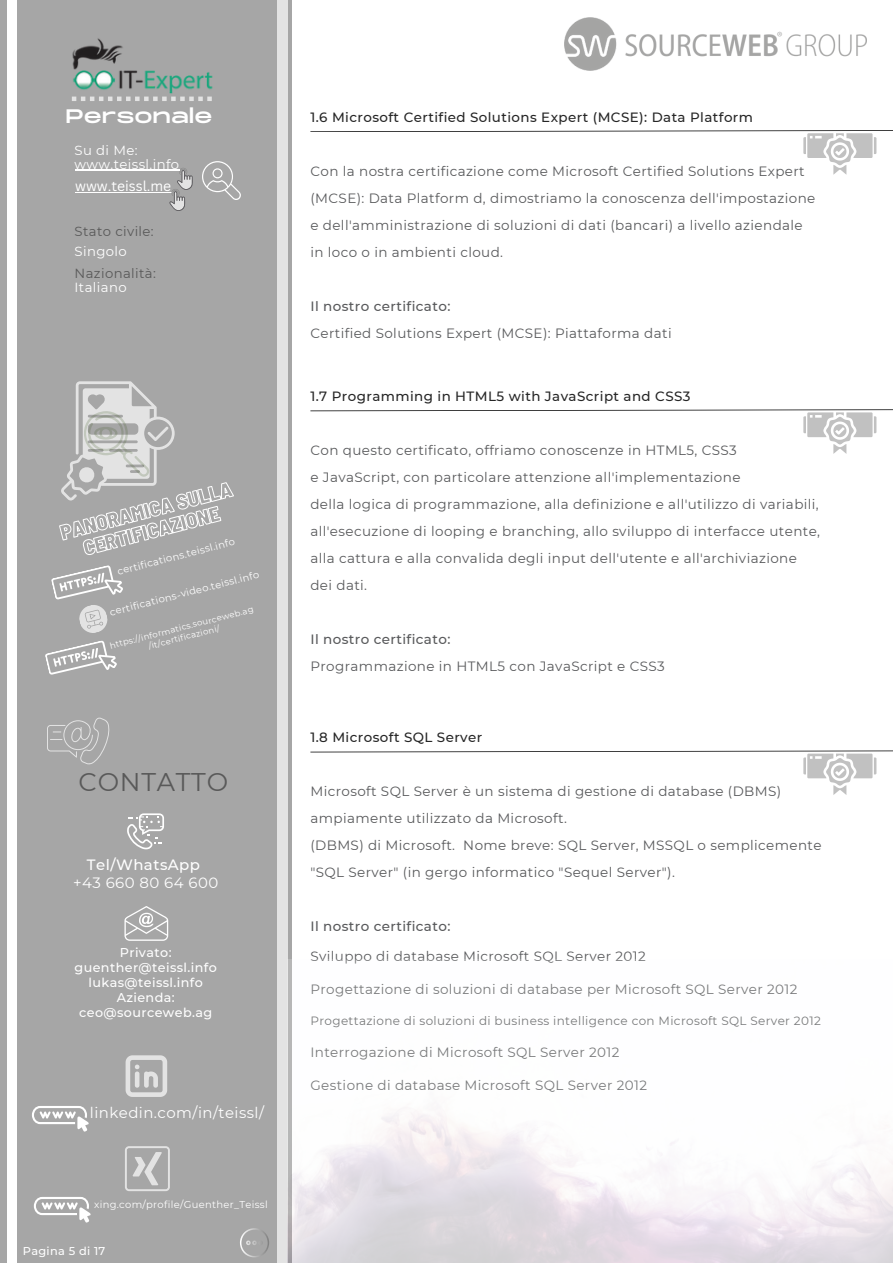
<style>
.page{position:relative;width:893px;height:1264px;background:#fff}
.page>*{position:absolute;margin:0;border:0;box-sizing:border-box;transform-origin:0 0}
.t1{font:25.5px "Montserrat";letter-spacing:.03em;color:#595959}
.t2{font:19.5px "Monument Extended";letter-spacing:.03em;color:#fff}
.t3{font:15px "Montserrat";letter-spacing:.03em;color:#fff}
.t4{font:500 15px "Montserrat";letter-spacing:.03em;color:#fff}
.t5{font:13.95px "Canva Sans";color:#fff}
.t6{font:13.5px/27px "Montserrat";letter-spacing:.03em;color:#58595b}
.t7{font:500 13.5px "Montserrat";letter-spacing:.03em;color:#262626}
.t8{font:500 13.5px "Montserrat";letter-spacing:.03em;color:#58595b}
.t9{font:13.2px/14.2px "Montserrat";letter-spacing:.03em;color:#fff}
.t10{font:13.2px "Montserrat";letter-spacing:.03em;color:#595959}
.t11{font:500 12.75px/14.9px "Montserrat";letter-spacing:.03em;color:#fff;text-align:center}
.t12{font:12px "Montserrat";letter-spacing:.03em;color:#58595b}
.t13{font:500 11.4px "Montserrat";letter-spacing:.03em;color:#fff}
.t14{font:10.05px "Montserrat";color:#fff}
.t15{font:9.9px "Montserrat";letter-spacing:.03em;color:#fff}
.t16{font:8.55px/9.9px "Montserrat";color:#fff;text-align:center}
</style>
<div class="page">
<div style="left:0;top:0;width:291px;height:1262px;background:#a6a6a6"></div>
<svg style="left:47px;top:717px;width:62px;height:47px"></svg>
<img style="left:72px;top:38px;width:141px;height:56px">
<svg style="left:72px;top:97px;width:140px;height:4px"></svg>
<svg style="left:240px;top:1228px;width:29px;height:30px"></svg>
<svg style="left:202px;top:161px;width:39px;height:39px"></svg>
<hr style="left:75px;top:192px;width:96px;height:1px;background:#fff">
<svg style="left:169px;top:168px;width:24px;height:43px"></svg>
<svg style="left:126px;top:1055px;width:41px;height:41px"></svg>
<svg style="left:32px;top:1106px;width:57px;height:25px"></svg>
<svg style="left:34px;top:1197px;width:57px;height:25px"></svg>
<svg style="left:125px;top:1146px;width:45px;height:45px"></svg>
<div style="left:7px;top:0;width:9px;height:1262px;background:#fff"></div>
<div style="left:277px;top:0;width:10px;height:1262px;background:#e3e3e3"></div>
<svg style="left:310px;top:130px;width:582px;height:45px"></svg>
<img style="left:564px;top:18px;width:301px;height:53px">
<svg style="left:310px;top:409px;width:582px;height:45px"></svg>
<svg style="left:310px;top:750px;width:582px;height:45px"></svg>
<img style="left:287px;top:959px;width:605px;height:303px">
<svg style="left:127px;top:813px;width:37px;height:36px"></svg>
<svg style="left:124px;top:906px;width:44px;height:34px"></svg>
<svg style="left:45px;top:381px;width:189px;height:294px"></svg>
<hr style="left:75px;top:170px;width:104px;height:1px;background:#fff">
<h2 class="t2" style="left:66px;top:105px;width:148px">Personale</h2>
<p class="t9" style="left:75px;top:143px;width:106px">Su di Me: www.teissl.info</p>
<p class="t5" style="left:75px;top:176px;width:98px">www.teissl.me</p>
<p class="t10" style="left:75px;top:223px;width:81px">Stato civile:</p>
<p class="t9" style="left:75px;top:244px;width:54px">Singolo</p>
<p class="t10" style="left:75px;top:265px;width:83px">Nazionalità:</p>
<p class="t9" style="left:75px;top:280px;width:53px">Italiano</p>
<p class="t14" style="left:116px;top:565px;width:122px;rotate:-14deg">certifications.teissl.info</p>
<p class="t14" style="left:108px;top:605px;width:155px;rotate:-14deg">certifications-video.teissl.info</p>
<p class="t16" style="left:109px;top:640px;width:149px;rotate:-14deg">https://informatics.sourceweb.ag /it/certificazioni/</p>
<h1 class="t1" style="left:79px;top:766px;width:151px">CONTATTO</h1>
<p class="t4" style="left:87px;top:855px;width:115px">Tel/WhatsApp</p>
<p class="t3" style="left:73px;top:873px;width:147px">+43 660 80 64 600</p>
<p class="t4" style="left:87px;top:864px;width:115px">Tel/WhatsApp</p>
<p class="t3" style="left:73px;top:882px;width:147px">+43 660 80 64 600</p>
<p class="t11" style="left:74px;top:945px;width:144px">Privato: guenther@teissl.info lukas@teissl.info<br>Azienda: ceo@sourceweb.ag</p>
<p class="t3" style="left:90px;top:1103px;width:175px">linkedin.com/in/teissl/</p>
<p class="t15" style="left:94px;top:1198px;width:175px">xing.com/profile/Guenther_Teissl</p>
<p class="t13" style="left:23px;top:1243px;width:84px">Pagina 5 di 17</p>
<p class="t7" style="left:310px;top:109px;width:444px">1.6 Microsoft Certified Solutions Expert (MCSE): Data Platform</p>
<p class="t6" style="left:310px;top:157px;width:506px">Con la nostra certificazione come Microsoft Certified Solutions Expert (MCSE): Data Platform d, dimostriamo la conoscenza dell'impostazione e dell'amministrazione di soluzioni di dati (bancari) a livello aziendale in loco o in ambienti cloud.</p>
<p class="t8" style="left:310px;top:297px;width:141px">Il nostro certificato:</p>
<p class="t6" style="left:310px;top:319px;width:362px">Certified Solutions Expert (MCSE): Piattaforma dati</p>
<p class="t7" style="left:310px;top:388px;width:381px">1.7 Programming in HTML5 with JavaScript and CSS3</p>
<p class="t6" style="left:310px;top:436px;width:511px">Con questo certificato, offriamo conoscenze in HTML5, CSS3<br>e JavaScript, con particolare attenzione all'implementazione<br>della logica di programmazione, alla definizione e all'utilizzo di variabili, all'esecuzione di looping e branching, allo sviluppo di interfacce utente, alla cattura e alla convalida degli input dell'utente e all'archiviazione dei dati.</p>
<p class="t8" style="left:310px;top:630px;width:141px">Il nostro certificato:</p>
<p class="t6" style="left:310px;top:652px;width:356px">Programmazione in HTML5 con JavaScript e CSS3</p>
<p class="t7" style="left:310px;top:729px;width:173px">1.8 Microsoft SQL Server</p>
<p class="t6" style="left:310px;top:777px;width:512px">Microsoft SQL Server è un sistema di gestione di database (DBMS) ampiamente utilizzato da Microsoft.<br>(DBMS) di Microsoft. Nome breve: SQL Server, MSSQL o semplicemente "SQL Server" (in gergo informatico "Sequel Server").</p>
<p class="t8" style="left:310px;top:918px;width:141px">Il nostro certificato:</p>
<p class="t6" style="left:310px;top:942px;width:337px">Sviluppo di database Microsoft SQL Server 2012</p>
<p class="t6" style="left:310px;top:975px;width:488px">Progettazione di soluzioni di database per Microsoft SQL Server 2012</p>
<p class="t12" style="left:310px;top:1013px;width:512px">Progettazione di soluzioni di business intelligence con Microsoft SQL Server 2012</p>
<p class="t6" style="left:310px;top:1038px;width:310px">Interrogazione di Microsoft SQL Server 2012</p>
<p class="t6" style="left:310px;top:1071px;width:338px">Gestione di database Microsoft SQL Server 2012</p>
</div>
